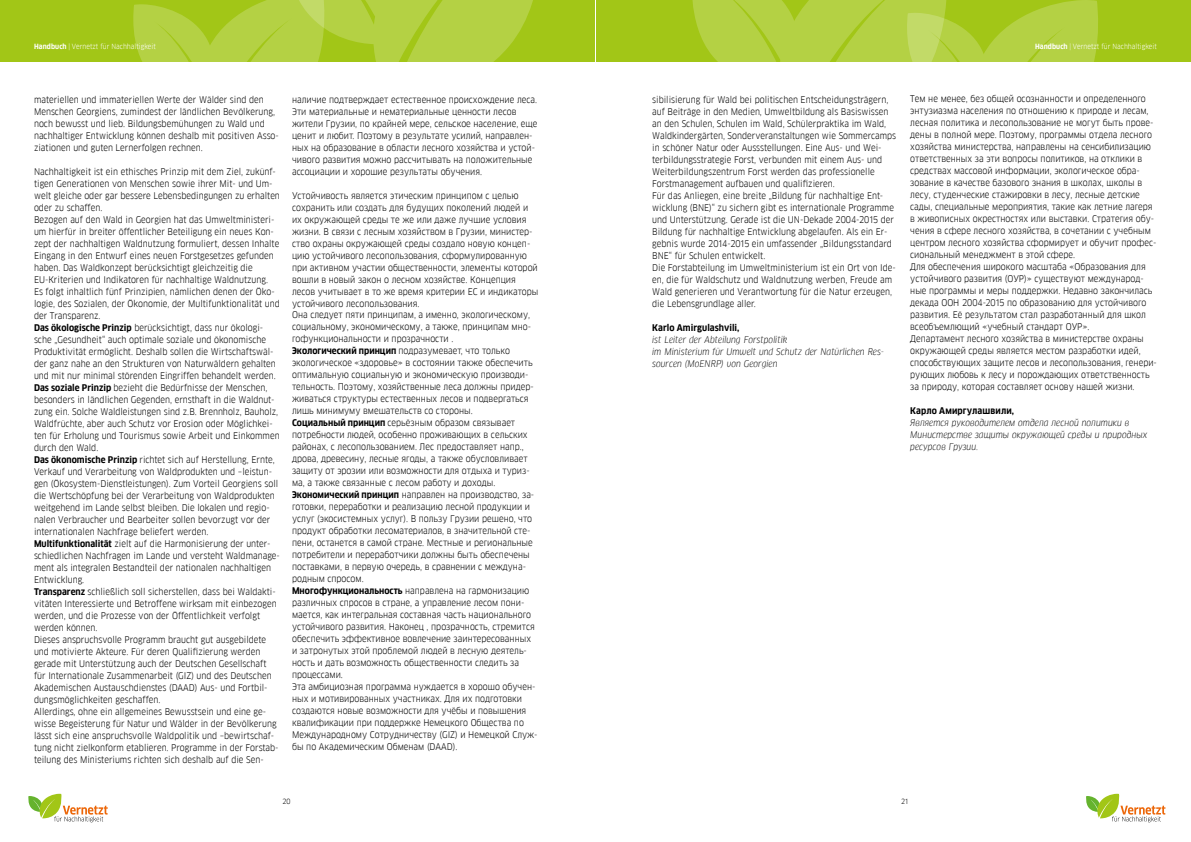
<style>
.page{position:relative;width:1191px;height:842px;background:#fff}
.page>*{position:absolute;margin:0;border:0;box-sizing:border-box;transform-origin:0 0}
.t1{font:9px/12px "Goethe FF Clan";color:#000}
.t2{font:italic 9px/12px "Goethe FF Clan";color:#000}
.t3{font:700 9px "Goethe FF Clan";letter-spacing:.01em;color:#000}
.t4{font:7px "Goethe FF Clan";color:#fff}
.t5{font:7px "Goethe FF Clan";color:#000}
.s1{font-weight:700}
</style>
<div class="page">
<div style="left:0;top:0;width:595px;height:62px;background:#a2c617"></div>
<div style="left:596px;top:0;width:595px;height:62px;background:#a2c617"></div>
<svg style="left:692px;top:0;width:406px;height:62px"></svg>
<svg style="left:133px;top:0;width:400px;height:62px"></svg>
<svg style="left:1086px;top:794px;width:79px;height:28px"></svg>
<svg style="left:28px;top:794px;width:80px;height:28px"></svg>
<p class="t4" style="left:34px;top:42px;width:123px"><span class="s1">Handbuch</span> | Vernetzt für Nachhaltigkeit</p>
<p class="t4" style="left:1035px;top:42px;width:123px"><span class="s1">Handbuch</span> | Vernetzt für Nachhaltigkeit</p>
<p class="t1" style="left:34px;top:93px;width:246px">materiellen und immateriellen Werte der Wälder sind den Menschen Georgiens, zumindest der ländlichen Bevölkerung, noch bewusst und lieb. Bildungsbemühungen zu Wald und nachhaltiger Entwicklung können deshalb mit positiven Asso&shy;ziationen und guten Lernerfolgen rechnen.</p>
<p class="t1" style="left:34px;top:165px;width:247px">Nachhaltigkeit ist ein ethisches Prinzip mit dem Ziel, zukünf&shy;tigen Generationen von Menschen sowie ihrer Mit- und Um&shy;welt gleiche oder gar bessere Lebensbedingungen zu erhalten oder zu schaffen.<br>Bezogen auf den Wald in Georgien hat das Umweltministeri&shy;um hierfür in breiter öffentlicher Beteiligung ein neues Kon&shy;zept der nachhaltigen Waldnutzung formuliert, dessen Inhalte Eingang in den Entwurf eines neuen Forstgesetzes gefunden haben. Das Waldkonzept berücksichtigt gleichzeitig die EU-Kriterien und Indikatoren für nachhaltige Waldnutzung.<br>Es folgt inhaltlich fünf Prinzipien, nämlichen denen der Öko&shy;logie, des Sozialen, der Ökonomie, der Multifunktionalität und der Transparenz.<br><span class="s1">Das ökologische Prinzip</span> berücksichtigt, dass nur ökologi&shy;sche „Gesundheit“ auch optimale soziale und ökonomische Produktivität ermöglicht. Deshalb sollen die Wirtschaftswäl&shy;der ganz nahe an den Strukturen von Naturwäldern gehalten und mit nur minimal störenden Eingriffen behandelt werden.<br><span class="s1">Das soziale Prinzip</span> bezieht die Bedürfnisse der Menschen, besonders in ländlichen Gegenden, ernsthaft in die Waldnut&shy;zung ein. Solche Waldleistungen sind z.B. Brennholz, Bauholz, Waldfrüchte, aber auch Schutz vor Erosion oder Möglichkei&shy;ten für Erholung und Tourismus sowie Arbeit und Einkommen durch den Wald.<br><span class="s1">Das ökonomische Prinzip</span> richtet sich auf Herstellung, Ernte, Verkauf und Verarbeitung von Waldprodukten und –leistun&shy;gen (Ökosystem-Dienstleistungen). Zum Vorteil Georgiens soll die Wertschöpfung bei der Verarbeitung von Waldprodukten weitgehend im Lande selbst bleiben. Die lokalen und regio&shy;nalen Verbraucher und Bearbeiter sollen bevorzugt vor der internationalen Nachfrage beliefert werden.<br><span class="s1">Multifunktionalität</span> zielt auf die Harmonisierung der unter&shy;schiedlichen Nachfragen im Lande und versteht Waldmanage&shy;ment als integralen Bestandteil der nationalen nachhaltigen Entwicklung.<br><span class="s1">Transparenz</span> schließlich soll sicherstellen, dass bei Waldakti&shy;vitäten Interessierte und Betroffene wirksam mit einbezogen werden, und die Prozesse von der Öffentlichkeit verfolgt werden können.<br>Dieses anspruchsvolle Programm braucht gut ausgebildete und motivierte Akteure. Für deren Qualifizierung werden gerade mit Unterstützung auch der Deutschen Gesellschaft für Internationale Zusammenarbeit (GIZ) und des Deutschen Akademischen Austauschdienstes (DAAD) Aus- und Fortbil&shy;dungsmöglichkeiten geschaffen.<br>Allerdings, ohne ein allgemeines Bewusstsein und eine ge&shy;wisse Begeisterung für Natur und Wälder in der Bevölkerung lässt sich eine anspruchsvolle Waldpolitik und –bewirtschaf&shy;tung nicht zielkonform etablieren. Programme in der Forstab&shy;teilung des Ministeriums richten sich deshalb auf die Sen-</p>
<p class="t1" style="left:292px;top:93px;width:247px">наличие подтверждает естественное происхождение леса.<br>Эти материальные и нематериальные ценности лесов жители Грузии, по крайней мере, сельское население, еще ценит и любит. Поэтому в результате усилий, направлен&shy;ных на образование в области лесного хозяйства и устой&shy;чивого развития можно рассчитывать на положительные ассоциации и хорошие результаты обучения.</p>
<p class="t1" style="left:292px;top:189px;width:248px">Устойчивость является этическим принципом с целью сохранить или создать для будущих поколений людей и их окружающей среды те же или даже лучшие условия жизни. В связи с лесным хозяйством в Грузии, министер&shy;ство охраны окружающей среды создало новую концеп&shy;цию устойчивого лесопользования, сформулированную при активном участии общественности, элементы которой вошли в новый закон о лесном хозяйстве. Концепция лесов учитывает в то же время критерии ЕС и индикаторы устойчивого лесопользования.<br>Она следует пяти принципам, а именно, экологическому, социальному, экономическому, а также, принципам мно&shy;гофункциональности и прозрачности .<br><span class="s1">Экологический принцип</span> подразумевает, что только экологическое «здоровье» в состоянии также обеспечить оптимальную социальную и экономическую производи&shy;тельность. Поэтому, хозяйственные леса должны придер&shy;живаться структуры естественных лесов и подвергаться лишь минимуму вмешательств со стороны.<br><span class="s1">Социальный принцип</span> серьёзным образом связывает потребности людей, особенно проживающих в сельских районах, с лесопользованием. Лес предоставляет напр., дрова, древесину, лесные ягоды, а также обусловливает защиту от эрозии или возможности для отдыха и туриз&shy;ма, а также связанные с лесом работу и доходы.<br><span class="s1">Экономический принцип</span> направлен на производство, за&shy;готовки, переработки и реализацию лесной продукции и услуг (экосистемных услуг). В пользу Грузии решено, что продукт обработки лесоматериалов, в значительной сте&shy;пени, останется в самой стране. Местные и региональные потребители и переработчики должны быть обеспечены поставками, в первую очередь, в сравнении с междуна&shy;родным спросом.<br><span class="s1">Многофункциональность</span> направлена на гармонизацию различных спросов в стране, а управление лесом пони&shy;мается, как интегральная составная часть национального устойчивого развития. Наконец , прозрачность, стремится обеспечить эффективное вовлечение заинтересованных и затронутых этой проблемой людей в лесную деятель&shy;ность и дать возможность общественности следить за процессами.<br>Эта амбициозная программа нуждается в хорошо обучен&shy;ных и мотивированных участниках. Для их подготовки создаются новые возможности для учёбы и повышения квалификации при поддержке Немецкого Общества по Международному Сотрудничеству (GIZ) и Немецкой Служ&shy;бы по Академическим Обменам (DAAD).</p>
<p class="t1" style="left:652px;top:93px;width:245px">sibilisierung für Wald bei politischen Entscheidungsträgern, auf Beiträge in den Medien, Umweltbildung als Basiswissen an den Schulen, Schulen im Wald, Schülerpraktika im Wald, Waldkindergärten, Sonderveranstaltungen wie Sommercamps in schöner Natur oder Aussstellungen. Eine Aus- und Wei&shy;terbildungsstrategie Forst, verbunden mit einem Aus- und Weiterbildungszentrum Forst werden das professionelle Forstmanagement aufbauen und qualifizieren.<br>Für das Anliegen, eine breite „Bildung für nachhaltige Ent&shy;wicklung (BNE)“ zu sichern gibt es internationale Programme und Unterstützung. Gerade ist die UN-Dekade 2004-2015 der Bildung für nachhaltige Entwicklung abgelaufen. Als ein Er&shy;gebnis wurde 2014-2015 ein umfassender „Bildungsstandard BNE“ für Schulen entwickelt.<br>Die Forstabteilung im Umweltministerium ist ein Ort von Ide&shy;en, die für Waldschutz und Waldnutzung werben, Freude am Wald generieren und Verantwortung für die Natur erzeugen, die Lebensgrundlage aller.</p>
<p class="t3" style="left:652px;top:322px;width:89px">Karlo Amirgulashvili,</p>
<p class="t2" style="left:652px;top:333px;width:234px">ist Leiter der Abteilung Forstpolitik<br>im Ministerium für Umwelt und Schutz der Natürlichen Res&shy;sourcen (MoENRP) von Georgien</p>
<p class="t1" style="left:910px;top:93px;width:248px">Тем не менее, без общей осознанности и определенного энтузиазма населения по отношению к природе и лесам, лесная политика и лесопользование не могут быть прове&shy;дены в полной мере. Поэтому, программы отдела лесного хозяйства министерства, направлены на сенсибилизацию ответственных за эти вопросы политиков, на отклики в средствах массовой информации, экологическое обра&shy;зование в качестве базового знания в школах, школы в лесу, студенческие стажировки в лесу, лесные детские сады, специальные мероприятия, такие как летние лагеря в живописных окрестностях или выставки. Стратегия обу&shy;чения в сфере лесного хозяйства, в сочетании с учебным центром лесного хозяйства сформирует и обучит профес&shy;сиональный менеджмент в этой сфере.<br>Для обеспечения широкого масштаба «Образования для устойчивого развития (ОУР)» существуют международ&shy;ные программы и меры поддержки. Недавно закончилась декада ООН 2004-2015 по образованию для устойчивого развития. Её результатом стал разработанный для школ всеобъемлющий «учебный стандарт ОУР».<br>Департамент лесного хозяйства в министерстве охраны окружающей среды является местом разработки идей, способствующих защите лесов и лесопользования, генери&shy;рующих любовь к лесу и порождающих ответственность за природу, которая составляет основу нашей жизни.</p>
<p class="t3" style="left:910px;top:406px;width:105px">Карло Амиргулашвили,</p>
<p class="t2" style="left:910px;top:417px;width:239px">Является руководителем отдела лесной политики в<br>Министерстве защиты окружающей среды и природных ресурсов Грузии.</p>
<p class="t5" style="left:282px;top:797px;width:10px">20</p>
<p class="t5" style="left:901px;top:797px;width:8px">21</p>
</div>
